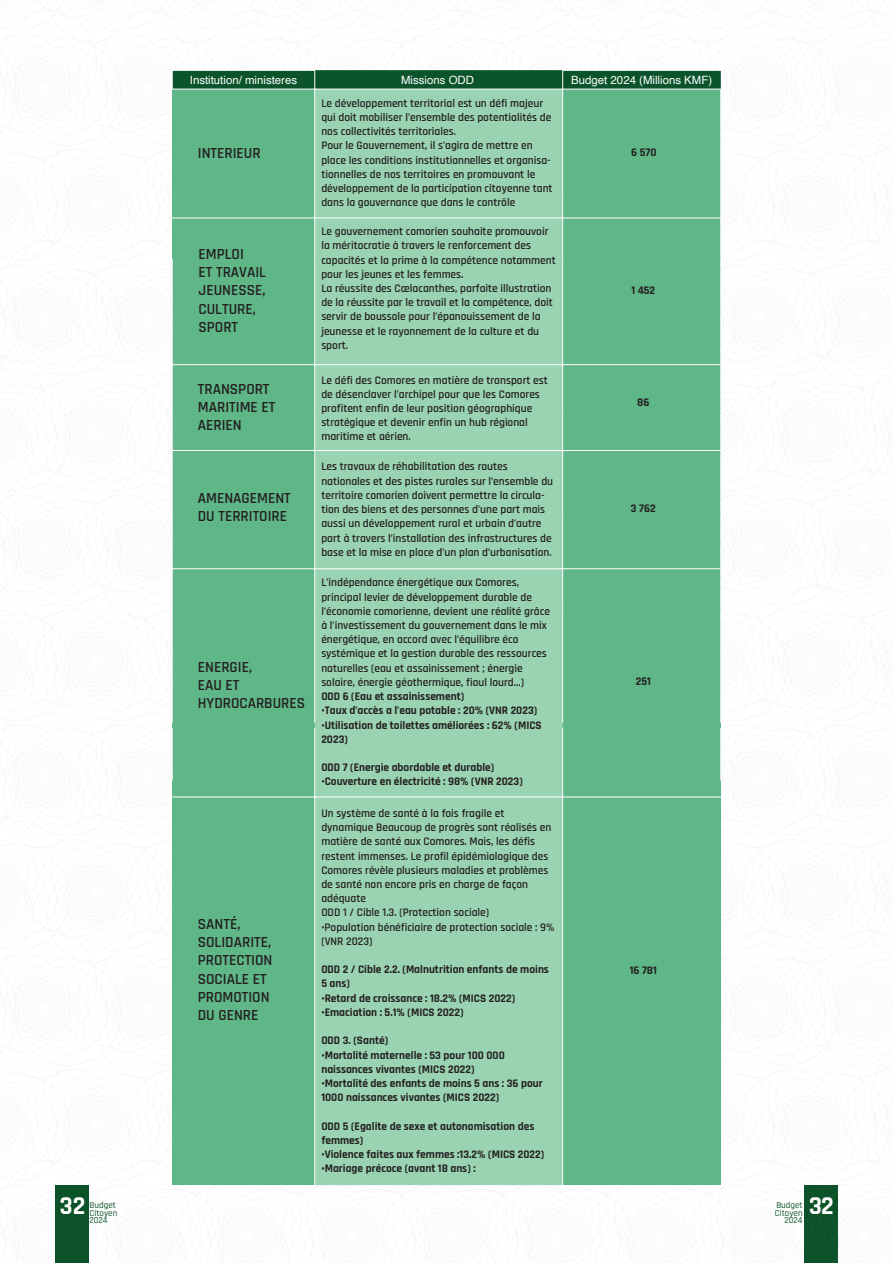
<style>
.page{position:relative;width:893px;height:1263px;background:#fff}
.page>*{position:absolute;margin:0;border:0;box-sizing:border-box;transform-origin:0 0}
.t1{font:700 25.5px "Rajdhani";color:#fff}
.t2{font:600 15.3px/18.3px "Rajdhani";color:#231f20}
.t3{font:600 11.4px/14.2px "Rajdhani";color:#231f20}
.t4{font:700 11.4px/14.2px "Rajdhani";color:#231f20}
.t5{font:11.4px "Helvetica";color:#fff}
.t6{font:500 9px "Rajdhani";color:#0c5229}
</style>
<div class="page">
<div style="left:55px;top:1185px;width:34px;height:78px;background:#0c5229"></div>
<div style="left:172px;top:70px;width:549px;height:1115px;background:#5fb687"></div>
<hr style="left:720px;top:89px;width:1px;height:105px;background:#fff">
<hr style="left:720px;top:194px;width:1px;height:64px;background:#fff">
<hr style="left:720px;top:259px;width:1px;height:105px;background:#fff">
<hr style="left:720px;top:365px;width:1px;height:43px;background:#fff">
<hr style="left:720px;top:409px;width:1px;height:44px;background:#fff">
<hr style="left:720px;top:454px;width:1px;height:60px;background:#fff">
<hr style="left:720px;top:514px;width:1px;height:94px;background:#fff">
<hr style="left:720px;top:608px;width:1px;height:115px;background:#fff">
<hr style="left:720px;top:728px;width:1px;height:52px;background:#fff">
<div style="left:315px;top:90px;width:248px;height:1095px;background:#9ad3b2"></div>
<hr style="left:172px;top:89px;width:143px;height:1px;background:#fff">
<hr style="left:172px;top:218px;width:143px;height:1px;background:#fff">
<hr style="left:172px;top:259px;width:1px;height:105px;background:#fff">
<hr style="left:172px;top:364px;width:143px;height:1px;background:#fff">
<hr style="left:172px;top:365px;width:1px;height:44px;background:#fff">
<hr style="left:172px;top:409px;width:1px;height:44px;background:#fff">
<hr style="left:172px;top:454px;width:1px;height:60px;background:#fff">
<hr style="left:172px;top:514px;width:1px;height:94px;background:#fff">
<hr style="left:172px;top:608px;width:1px;height:115px;background:#fff">
<hr style="left:172px;top:728px;width:1px;height:52px;background:#fff">
<hr style="left:315px;top:89px;width:248px;height:1px;background:#fff">
<hr style="left:314px;top:89px;width:1px;height:105px;background:#fff">
<hr style="left:314px;top:194px;width:1px;height:64px;background:#fff">
<hr style="left:315px;top:218px;width:248px;height:1px;background:#fff">
<hr style="left:314px;top:259px;width:1px;height:105px;background:#fff">
<hr style="left:315px;top:364px;width:248px;height:1px;background:#fff">
<hr style="left:314px;top:365px;width:1px;height:44px;background:#fff">
<hr style="left:314px;top:409px;width:1px;height:44px;background:#fff">
<hr style="left:314px;top:454px;width:1px;height:60px;background:#fff">
<hr style="left:314px;top:514px;width:1px;height:94px;background:#fff">
<hr style="left:314px;top:608px;width:1px;height:115px;background:#fff">
<hr style="left:314px;top:728px;width:1px;height:457px;background:#fff">
<svg style="left:172px;top:70px;width:549px;height:19px;background:#185d36"></svg>
<hr style="left:563px;top:89px;width:158px;height:1px;background:#fff">
<hr style="left:562px;top:89px;width:1px;height:105px;background:#fff">
<hr style="left:562px;top:194px;width:1px;height:64px;background:#fff">
<hr style="left:563px;top:218px;width:158px;height:1px;background:#fff">
<hr style="left:562px;top:259px;width:1px;height:105px;background:#fff">
<hr style="left:563px;top:364px;width:158px;height:1px;background:#fff">
<hr style="left:562px;top:365px;width:1px;height:44px;background:#fff">
<hr style="left:562px;top:409px;width:1px;height:44px;background:#fff">
<hr style="left:562px;top:454px;width:1px;height:60px;background:#fff">
<hr style="left:172px;top:450px;width:143px;height:1px;background:#fff">
<hr style="left:315px;top:450px;width:248px;height:1px;background:#fff">
<hr style="left:563px;top:450px;width:158px;height:1px;background:#fff">
<hr style="left:562px;top:514px;width:1px;height:94px;background:#fff">
<hr style="left:172px;top:568px;width:143px;height:1px;background:#fff">
<hr style="left:315px;top:568px;width:248px;height:1px;background:#fff">
<hr style="left:563px;top:568px;width:158px;height:1px;background:#fff">
<hr style="left:172px;top:797px;width:143px;height:1px;background:#fff">
<hr style="left:315px;top:797px;width:248px;height:1px;background:#fff">
<hr style="left:563px;top:797px;width:158px;height:1px;background:#fff">
<hr style="left:562px;top:608px;width:1px;height:115px;background:#fff">
<hr style="left:562px;top:728px;width:1px;height:457px;background:#fff">
<hr style="left:892px;top:0;width:1px;height:1263px;background:#bfbfbf">
<p class="t1" style="left:60px;top:1190px;width:27px">32</p>
<p class="t6" style="left:90px;top:1200px;width:28px">Budget</p>
<p class="t6" style="left:90px;top:1207px;width:29px">Citoyen</p>
<p class="t6" style="left:90px;top:1215px;width:20px">2024</p>
<p class="t5" style="left:190px;top:71px;width:109px">Institution/ ministeres</p>
<p class="t5" style="left:571px;top:71px;width:142px">Budget 2024 (Millions KMF)</p>
<p class="t5" style="left:401px;top:71px;width:74px">Missions ODD</p>
<h2 class="t2" style="left:198px;top:144px;width:64px">INTERIEUR</h2>
<h2 class="t2" style="left:199px;top:245px;width:69px">EMPLOI<br>ET TRAVAIL<br>JEUNESSE,<br>CULTURE,<br>SPORT</h2>
<h2 class="t2" style="left:198px;top:380px;width:79px">TRANSPORT<br>MARITIME ET<br>AERIEN</h2>
<h2 class="t2" style="left:198px;top:489px;width:95px">AMENAGEMENT<br>DU TERRITOIRE</h2>
<h2 class="t2" style="left:198px;top:658px;width:109px">ENERGIE,<br>EAU ET<br>HYDROCARBURES</h2>
<h2 class="t2" style="left:198px;top:915px;width:76px">SANTÉ,<br>SOLIDARITE,<br>PROTECTION<br>SOCIALE ET<br>PROMOTION<br>DU GENRE</h2>
<p class="t3" style="left:321px;top:96px;width:233px">Le développement territorial est un défi majeur qui doit mobiliser l’ensemble des potentialités de nos collectivités territoriales.<br>Pour le Gouvernement, il s’agira de mettre en place les conditions institutionnelles et organisa&shy;tionnelles de nos territoires en promouvant le développement de la participation citoyenne tant dans la gouvernance que dans le contrôle</p>
<p class="t3" style="left:321px;top:225px;width:236px">Le gouvernement comorien souhaite promouvoir la méritocratie à travers le renforcement des capacités et la prime à la compétence notamment pour les jeunes et les femmes.<br>La réussite des Cœlacanthes, parfaite illustration de la réussite par le travail et la compétence, doit servir de boussole pour l’épanouissement de la jeunesse et le rayonnement de la culture et du sport.</p>
<p class="t3" style="left:321px;top:373px;width:228px">Le défi des Comores en matière de transport est de désenclaver l’archipel pour que les Comores profitent enfin de leur position géographique stratégique et devenir enfin un hub régional maritime et aérien.</p>
<p class="t3" style="left:321px;top:460px;width:233px">Les travaux de réhabilitation des routes nationales et des pistes rurales sur l’ensemble du territoire comorien doivent permettre la circula&shy;tion des biens et des personnes d’une part mais aussi un développement rural et urbain d’autre part à travers l’installation des infrastructures de base et la mise en place d’un plan d’urbanisation.</p>
<p class="t3" style="left:321px;top:576px;width:230px">L’indépendance énergétique aux Comores, principal levier de développement durable de l’économie comorienne, devient une réalité grâce à l’investissement du gouvernement dans le mix énergétique, en accord avec l’équilibre éco systémique et la gestion durable des ressources naturelles (eau et assainissement ; énergie solaire, énergie géothermique, fioul lourd…)</p>
<p class="t4" style="left:321px;top:690px;width:144px">ODD 6 (Eau et assainissement)</p>
<p class="t4" style="left:321px;top:704px;width:217px">•Taux d’accès a l’eau potable : 20% (VNR 2023)</p>
<p class="t4" style="left:321px;top:718px;width:222px">•Utilisation de toilettes améliorées : 62% (MICS<br>2023)</p>
<p class="t4" style="left:321px;top:761px;width:175px">ODD 7 (Energie abordable et durable)</p>
<p class="t4" style="left:321px;top:775px;width:203px">•Couverture en électricité : 98% (VNR 2023)</p>
<p class="t3" style="left:321px;top:806px;width:231px">Un système de santé à la fois fragile et dynamique Beaucoup de progrès sont réalisés en matière de santé aux Comores. Mais, les défis restent immenses. Le profil épidémiologique des Comores révèle plusieurs maladies et problèmes de santé non encore pris en charge de façon adéquate<br>ODD 1 / Cible 1.3. (Protection sociale)</p>
<p class="t3" style="left:321px;top:920px;width:235px">•Population bénéficiaire de protection sociale : 9% (VNR 2023)</p>
<p class="t4" style="left:321px;top:963px;width:229px">ODD 2 / Cible 2.2. (Malnutrition enfants de moins<br>5 ans)</p>
<p class="t4" style="left:321px;top:991px;width:195px">•Retard de croissance : 18.2% (MICS 2022)</p>
<p class="t4" style="left:321px;top:1005px;width:144px">•Emaciation : 5.1% (MICS 2022)</p>
<p class="t4" style="left:321px;top:1034px;width:68px">ODD 3. (Santé)</p>
<p class="t4" style="left:321px;top:1048px;width:185px">•Mortalité maternelle : 53 pour 100 000 naissances vivantes (MICS 2022)</p>
<p class="t4" style="left:321px;top:1076px;width:223px">•Mortalité des enfants de moins 5 ans : 36 pour<br>1000 naissances vivantes (MICS 2022)</p>
<p class="t4" style="left:321px;top:1119px;width:214px">ODD 5 (Egalite de sexe et autonomisation des femmes)</p>
<p class="t4" style="left:321px;top:1147px;width:224px">•Violence faites aux femmes :13.2% (MICS 2022)</p>
<p class="t4" style="left:321px;top:1162px;width:156px">•Mariage précoce (avant 18 ans) :</p>
<p class="t4" style="left:631px;top:145px;width:27px">6 570</p>
<p class="t4" style="left:631px;top:284px;width:25px">1 452</p>
<p class="t4" style="left:637px;top:396px;width:14px">86</p>
<p class="t4" style="left:631px;top:502px;width:26px">3 762</p>
<p class="t4" style="left:636px;top:674px;width:17px">251</p>
<p class="t4" style="left:630px;top:963px;width:29px">16 781</p>
<p class="t6" style="left:776px;top:1200px;width:28px">Budget</p>
<p class="t1" style="left:809px;top:1190px;width:26px">32</p>
<p class="t6" style="left:784px;top:1215px;width:20px">2024</p>
<p class="t6" style="left:775px;top:1207px;width:29px">Citoyen</p>
</div>
